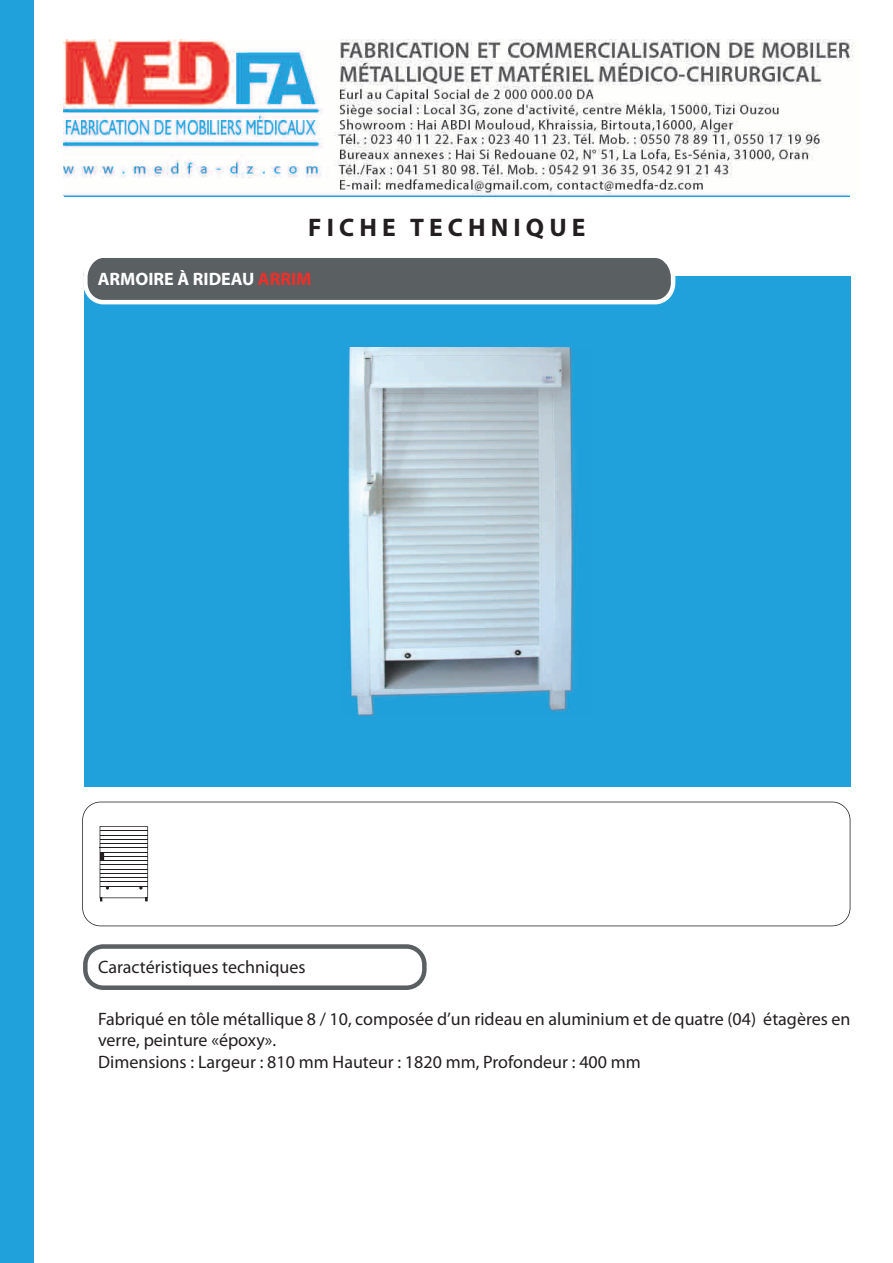
<style>
.page{position:relative;width:893px;height:1263px;background:#fff}
.page>*{position:absolute;margin:0;border:0;box-sizing:border-box;transform-origin:0 0}
.t1{font:700 25.5px "Myriad Pro";letter-spacing:.2em;color:#231f20}
.t2{font:18px/21.6px "Myriad Pro";color:#231f20}
.t3{font:700 18px "Myriad Pro";color:#fff}
.s1{color:#ee2f2a}
</style>
<div class="page">
<div style="left:0;top:0;width:33px;height:1263px;background:#20a1db"></div>
<hr style="left:64px;top:196px;width:786px;height:1px;background:#20a1db">
<div style="left:84px;top:276px;width:766px;height:511px;background:#20a1db"></div>
<svg style="left:83px;top:258px;width:592px;height:46px;background:#6b7173"></svg>
<svg style="left:83px;top:944px;width:344px;height:46px"></svg>
<svg style="left:82px;top:802px;width:768px;height:124px"></svg>
<img style="left:64px;top:39px;width:789px;height:157px">
<img style="left:348px;top:347px;width:226px;height:369px">
<svg style="left:100px;top:826px;width:48px;height:75px"></svg>
<h1 class="t1" style="left:308px;top:210px;width:279px">FICHE TECHNIQUE</h1>
<p class="t3" style="left:98px;top:267px;width:215px">ARMOIRE À RIDEAU <span class="s1">ARRIM</span></p>
<p class="t2" style="left:98px;top:955px;width:209px">Caractéristiques techniques</p>
<p class="t2" style="left:98px;top:1007px;width:754px">Fabriqué en tôle métallique 8 / 10, composée d’un rideau en aluminium et de quatre (04) étagères en verre, peinture «époxy».<br>Dimensions : Largeur : 810 mm Hauteur : 1820 mm, Profondeur : 400 mm</p>
</div>
